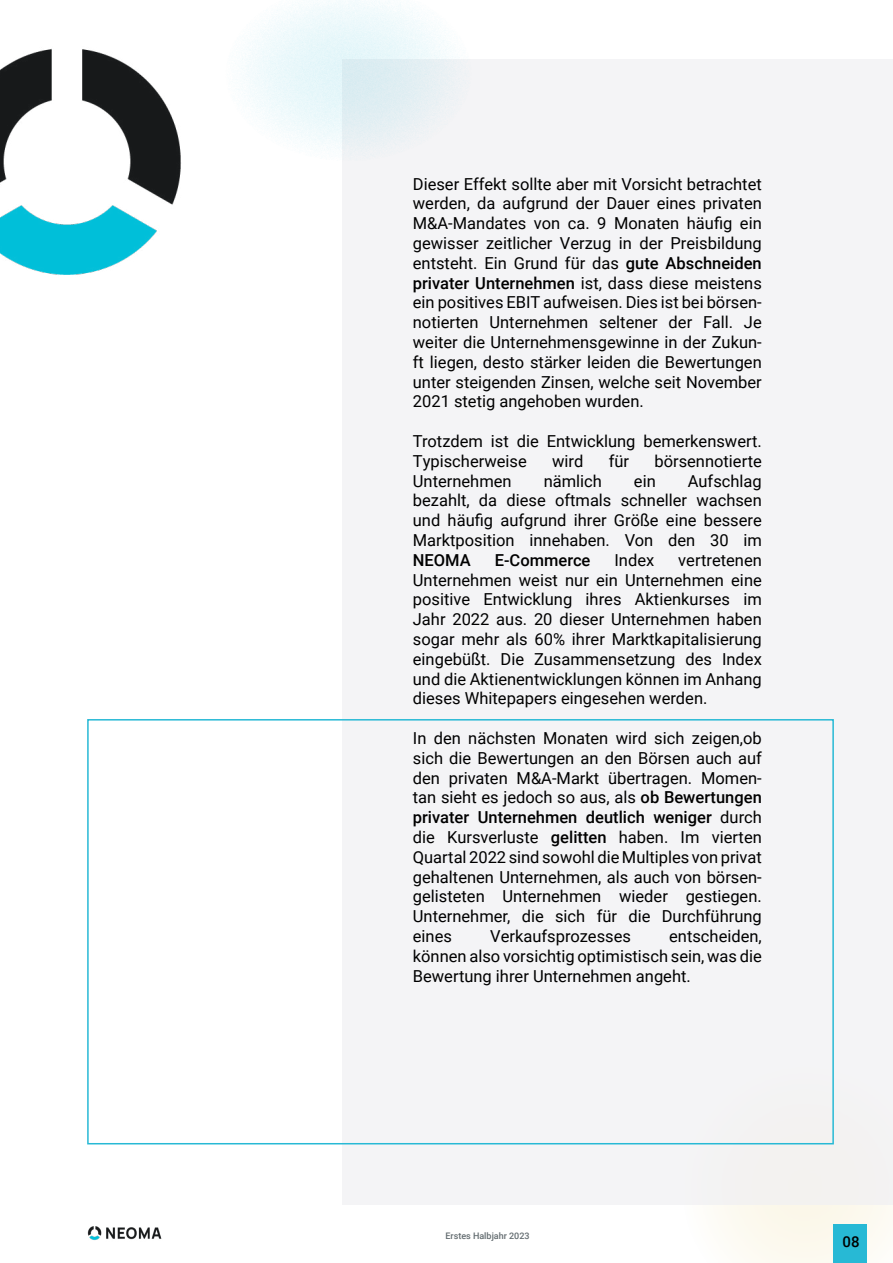
<style>
.page{position:relative;width:893px;height:1263px;background:#fff}
.page>*{position:absolute;margin:0;border:0;box-sizing:border-box;transform-origin:0 0}
.t1{font:16.5px/19.8px "Roboto";color:#000;text-align:justify}
.t2{font:500 16.5px "Roboto";color:#000}
.t3{font:500 15px "Roboto";color:#000}
.t4{font:500 9px "Roboto";color:#636c70}
.s1{font-weight:500}
</style>
<div class="page">
<svg style="left:682px;top:1204px;width:211px;height:59px"></svg>
<div style="left:342px;top:59px;width:551px;height:1145px;background:#f0f0f3"></div>
<img style="left:0;top:48px;width:181px;height:227px">
<div style="left:834px;top:1225px;width:33px;height:38px;background:#27b9d5"></div>
<div style="left:87px;top:719px;width:747px;height:425px;border:2px solid #27b9d5"></div>
<img style="left:87px;top:1226px;width:75px;height:14px">
<svg style="left:241px;top:0;width:212px;height:150px"></svg>
<p class="t1" style="left:413px;top:173px;width:350px">Dieser Effekt sollte aber mit Vorsicht betrachtet werden, da aufgrund der Dauer eines privaten M&amp;A-Mandates von ca. 9 Monaten häufig ein gewisser zeitlicher Verzug in der Preisbildung entsteht. Ein Grund für das <span class="s1">gute Abschneiden privater Unternehmen</span> ist, dass diese meistens ein positives EBIT aufweisen. Dies ist bei börsen&shy;notierten Unternehmen seltener der Fall. Je weiter die Unternehmensgewinne in der Zukun&shy;ft liegen, desto stärker leiden die Bewertungen unter steigenden Zinsen, welche seit November 2021 stetig angehoben wurden.</p>
<p class="t1" style="left:413px;top:431px;width:350px">Trotzdem ist die Entwicklung bemerkenswert.<br>Typischerweise</p>
<p class="t1" style="left:552px;top:450px;width:33px">wird</p>
<p class="t1" style="left:609px;top:450px;width:22px">für</p>
<p class="t1" style="left:654px;top:450px;width:109px">börsennotierte</p>
<p class="t1" style="left:413px;top:470px;width:350px;text-indent:275px">Aufschlag bezahlt, da diese oftmals schneller wachsen und häufig aufgrund ihrer Größe eine bessere Marktposition innehaben. Von den 30 im</p>
<p class="t2" style="left:413px;top:548px;width:59px">NEOMA</p>
<p class="t2" style="left:495px;top:548px;width:97px">E-Commerce</p>
<p class="t1" style="left:614px;top:549px;width:41px">Index</p>
<p class="t1" style="left:413px;top:470px;width:100px">Unternehmen</p>
<p class="t1" style="left:544px;top:470px;width:60px">nämlich</p>
<p class="t1" style="left:634px;top:470px;width:23px">ein</p>
<p class="t1" style="left:413px;top:549px;width:350px;text-indent:265px">vertretenen Unternehmen weist nur ein Unternehmen eine positive Entwicklung ihres Aktienkurses im Jahr 2022 aus. 20 dieser Unternehmen haben sogar mehr als 60% ihrer Marktkapitalisierung eingebüßt. Die Zusammensetzung des Index und die Aktienentwicklungen können im Anhang dieses Whitepapers eingesehen werden.</p>
<p class="t1" style="left:413px;top:728px;width:350px">In den nächsten Monaten wird sich zeigen,ob sich die Bewertungen an den Börsen auch auf den privaten M&amp;A-Markt übertragen. Momen&shy;tan sieht es jedoch so aus, als <span class="s1">ob Bewertungen privater Unternehmen deutlich weniger</span> durch die Kursverluste <span class="s1">gelitten</span> haben. Im vierten Quartal 2022 sind sowohl die Multiples von privat gehaltenen Unternehmen, als auch von börsen&shy;gelisteten Unternehmen wieder gestiegen.<br>Unternehmer, die sich für die Durchführung eines</p>
<p class="t1" style="left:490px;top:926px;width:142px">Verkaufsprozesses</p>
<p class="t1" style="left:413px;top:926px;width:350px;text-indent:256px">entscheiden, können also vorsichtig optimistisch sein, was die Bewertung ihrer Unternehmen angeht.</p>
<p class="t4" style="left:445px;top:1229px;width:86px">Erstes Halbjahr 2023</p>
<p class="t3" style="left:843px;top:1231px;width:19px">08</p>
</div>
